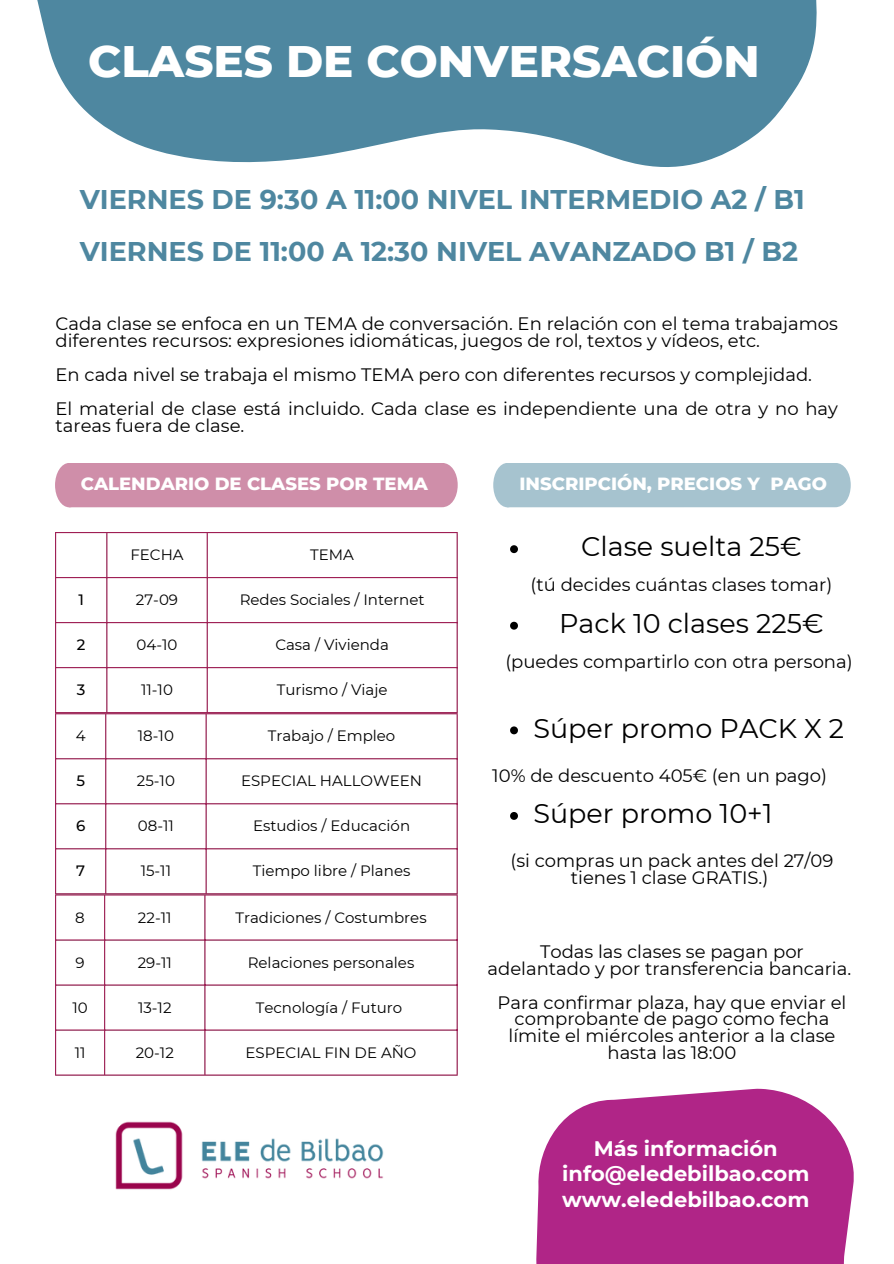
<style>
.page{position:relative;width:894px;height:1264px;background:#fff}
.page>*{position:absolute;margin:0;border:0;box-sizing:border-box;transform-origin:0 0}
.t1{font:800 45px "Montserrat";color:#fff}
.t2{font:700 27px "Montserrat";color:#4e87a0}
.t3{font:27px "Montserrat";color:#000}
.t4{font:700 21px/25.8px "Montserrat";color:#fff;text-align:center}
.t5{font:18px/16.8px "Montserrat";color:#000;text-align:center}
.t6{font:800 18px "Montserrat";color:#fff}
.t7{font:15px "Montserrat";color:#000}
.t8{font:500 15px "Montserrat";color:#000}
</style>
<div class="page">
<svg style="left:56px;top:714px;width:400px;height:44px"></svg>
<hr style="left:55px;top:714px;width:1px;height:179px;background:#9f1e54">
<hr style="left:105px;top:714px;width:1px;height:179px;background:#9f1e54">
<hr style="left:205px;top:714px;width:1px;height:179px;background:#9f1e54">
<hr style="left:456px;top:714px;width:1px;height:179px;background:#9f1e54">
<hr style="left:55px;top:713px;width:402px;height:1px;background:#9f1e54">
<hr style="left:55px;top:758px;width:402px;height:1px;background:#9f1e54">
<hr style="left:55px;top:803px;width:402px;height:1px;background:#9f1e54">
<hr style="left:55px;top:848px;width:402px;height:1px;background:#9f1e54">
<hr style="left:55px;top:893px;width:402px;height:1px;background:#9f1e54">
<svg style="left:56px;top:533px;width:400px;height:44px"></svg>
<hr style="left:55px;top:533px;width:1px;height:179px;background:#9f1e54">
<hr style="left:106px;top:533px;width:1px;height:179px;background:#9f1e54">
<hr style="left:206px;top:533px;width:2px;height:179px;background:#9f1e54">
<hr style="left:456px;top:533px;width:1px;height:179px;background:#9f1e54">
<hr style="left:55px;top:532px;width:402px;height:1px;background:#9f1e54">
<hr style="left:55px;top:577px;width:402px;height:1px;background:#9f1e54">
<hr style="left:55px;top:622px;width:402px;height:1px;background:#9f1e54">
<hr style="left:55px;top:667px;width:402px;height:1px;background:#9f1e54">
<hr style="left:55px;top:712px;width:402px;height:1px;background:#9f1e54">
<svg style="left:56px;top:895px;width:400px;height:44px"></svg>
<hr style="left:55px;top:895px;width:1px;height:179px;background:#9f1e54">
<hr style="left:104px;top:895px;width:1px;height:179px;background:#9f1e54">
<hr style="left:204px;top:895px;width:1px;height:179px;background:#9f1e54">
<hr style="left:456px;top:895px;width:1px;height:179px;background:#9f1e54">
<hr style="left:55px;top:894px;width:402px;height:1px;background:#9f1e54">
<hr style="left:55px;top:939px;width:402px;height:1px;background:#9f1e54">
<hr style="left:55px;top:984px;width:402px;height:1px;background:#9f1e54">
<hr style="left:55px;top:1029px;width:402px;height:1px;background:#9f1e54">
<hr style="left:55px;top:1074px;width:402px;height:1px;background:#9f1e54">
<img style="left:115px;top:1121px;width:269px;height:69px">
<svg style="left:37px;top:0;width:780px;height:167px;fill:#4e87a0"></svg>
<div style="left:55px;top:463px;width:402px;height:44px;background:#cf8ea9"></div>
<div style="left:493px;top:463px;width:357px;height:44px;background:#a6c3cf"></div>
<svg style="left:510px;top:545px;width:8px;height:8px"></svg>
<svg style="left:510px;top:621px;width:8px;height:8px"></svg>
<svg style="left:510px;top:726px;width:8px;height:8px"></svg>
<svg style="left:510px;top:812px;width:8px;height:7px"></svg>
<svg style="left:536px;top:1088px;width:317px;height:175px;background:#b83b93"></svg>
<p class="t1" style="left:88px;top:34px;width:672px">CLASES DE CONVERSACIÓN</p>
<p class="t2" style="left:80px;top:183px;width:726px">VIERNES DE 9:30 A 11:00 NIVEL INTERMEDIO A2 / B1</p>
<p class="t2" style="left:80px;top:235px;width:719px">VIERNES DE 11:00 A 12:30 NIVEL AVANZADO B1 / B2</p>
<p class="t5" style="left:56px;top:315px;width:783px;text-align:left">Cada clase se enfoca en un TEMA de conversación. En relación con el tema trabajamos diferentes recursos: expresiones idiomáticas, juegos de rol, textos y vídeos, etc.</p>
<p class="t5" style="left:56px;top:366px;width:757px">En cada nivel se trabaja el mismo TEMA pero con diferentes recursos y complejidad.</p>
<p class="t5" style="left:56px;top:400px;width:783px;text-align:left">El material de clase está incluido. Cada clase es independiente una de otra y no hay tareas fuera de clase.</p>
<p class="t6" style="left:81px;top:473px;width:349px">CALENDARIO DE CLASES POR TEMA</p>
<p class="t7" style="left:130px;top:545px;width:55px">FECHA</p>
<p class="t7" style="left:310px;top:545px;width:45px">TEMA</p>
<p class="t8" style="left:78px;top:590px;width:7px">1</p>
<p class="t7" style="left:136px;top:590px;width:44px">27-09</p>
<p class="t7" style="left:240px;top:590px;width:186px">Redes Sociales / Internet</p>
<p class="t8" style="left:77px;top:635px;width:10px">2</p>
<p class="t7" style="left:136px;top:635px;width:42px">04-10</p>
<p class="t7" style="left:275px;top:635px;width:115px">Casa / Vivienda</p>
<p class="t8" style="left:77px;top:680px;width:10px">3</p>
<p class="t7" style="left:141px;top:680px;width:33px">11-10</p>
<p class="t7" style="left:277px;top:680px;width:112px">Turismo / Viaje</p>
<p class="t7" style="left:76px;top:726px;width:11px">4</p>
<h1 class="t7" style="left:138px;top:726px;width:38px">18-10</h1>
<h2 class="t7" style="left:268px;top:726px;width:129px">Trabajo / Empleo</h2>
<h2 class="t8" style="left:76px;top:771px;width:10px">5</h2>
<p class="t7" style="left:137px;top:771px;width:40px">25-10</p>
<p class="t7" style="left:241px;top:771px;width:182px">ESPECIAL HALLOWEEN</p>
<p class="t8" style="left:76px;top:816px;width:11px">6</p>
<h5 class="t7" style="left:138px;top:816px;width:38px">08-11</h5>
<h5 class="t7" style="left:253px;top:816px;width:158px">Estudios / Educación</h5>
<p class="t8" style="left:76px;top:861px;width:10px">7</p>
<p class="t7" style="left:141px;top:861px;width:32px">15-11</p>
<p class="t7" style="left:253px;top:861px;width:159px">Tiempo libre / Planes</p>
<p class="t7" style="left:75px;top:908px;width:11px">8</p>
<p class="t7" style="left:138px;top:908px;width:35px">22-11</p>
<p class="t7" style="left:235px;top:908px;width:193px">Tradiciones / Costumbres</p>
<p class="t7" style="left:75px;top:953px;width:11px">9</p>
<p class="t7" style="left:138px;top:953px;width:36px">29-11</p>
<p class="t7" style="left:248px;top:953px;width:168px">Relaciones personales</p>
<p class="t7" style="left:72px;top:998px;width:17px">10</p>
<p class="t7" style="left:138px;top:998px;width:35px">13-12</p>
<p class="t7" style="left:256px;top:998px;width:148px">Tecnología / Futuro</p>
<p class="t7" style="left:75px;top:1043px;width:12px">11</p>
<p class="t7" style="left:136px;top:1043px;width:40px">20-12</p>
<p class="t7" style="left:245px;top:1043px;width:172px">ESPECIAL FIN DE AÑO</p>
<p class="t6" style="left:519px;top:473px;width:309px">INSCRIPCIÓN, PRECIOS Y PAGO</p>
<p class="t3" style="left:581px;top:530px;width:222px">Clase suelta 25€</p>
<p class="t5" style="left:530px;top:576px;width:303px">(tú decides cuántas clases tomar)</p>
<p class="t3" style="left:559px;top:607px;width:266px">Pack 10 clases 225€</p>
<p class="t5" style="left:505px;top:653px;width:349px">(puedes compartirlo con otra persona)</p>
<p class="t3" style="left:533px;top:711px;width:312px">Súper promo PACK X 2</p>
<p class="t5" style="left:492px;top:766px;width:336px">10% de descuento 405€ (en un pago)</p>
<p class="t3" style="left:533px;top:797px;width:240px">Súper promo 10+1</p>
<p class="t5" style="left:510px;top:852px;width:324px">(si compras un pack antes del 27/09 tienes 1 clase GRATIS.)</p>
<p class="t5" style="left:487px;top:943px;width:365px">Todas las clases se pagan por adelantado y por transferencia bancaria.</p>
<p class="t5" style="left:497px;top:993px;width:350px">Para confirmar plaza, hay que enviar el comprobante de pago como fecha límite el miércoles anterior a la clase hasta las 18:00</p>
<p class="t4" style="left:562px;top:1135px;width:249px">Más información info@eledebilbao.com www.eledebilbao.com</p>
</div>
